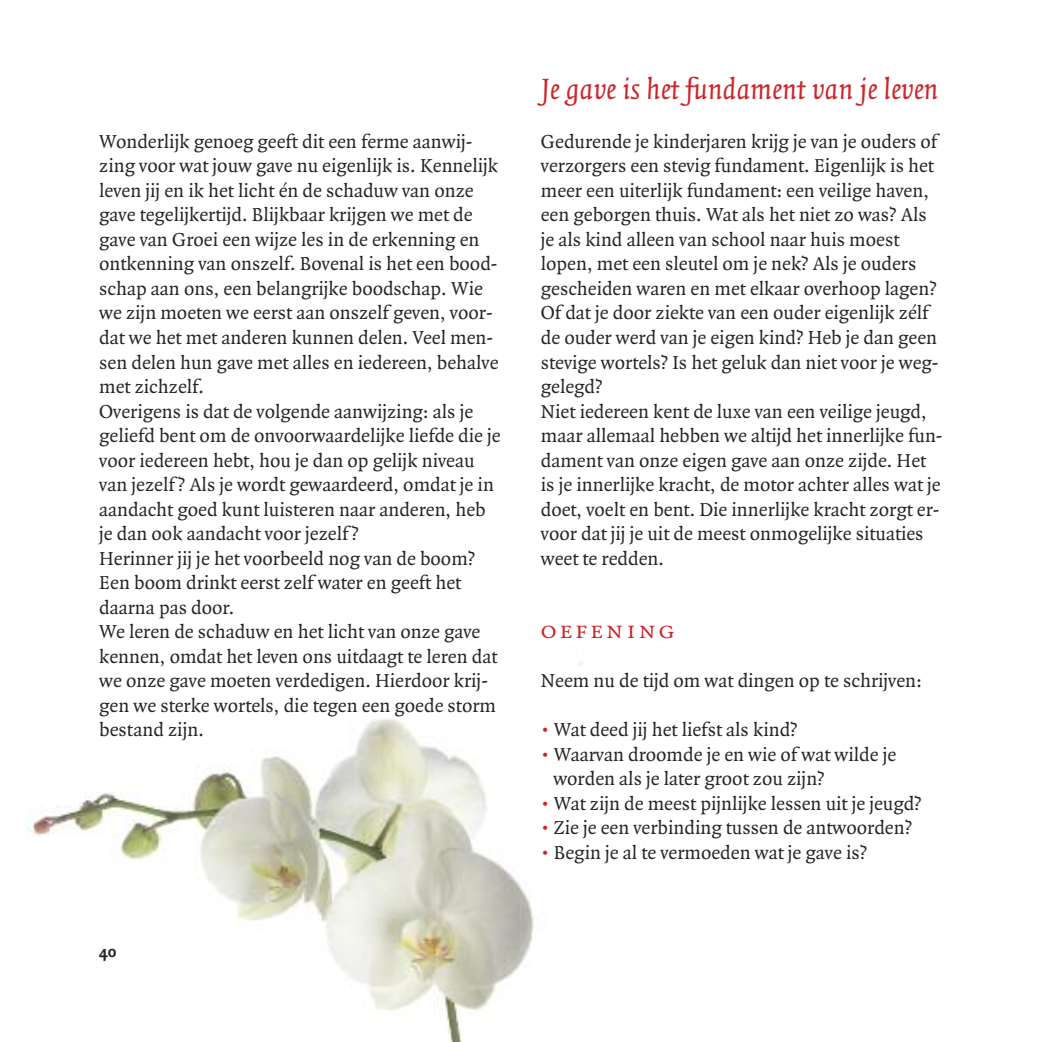
<style>
.page{position:relative;width:1042px;height:1042px;background:#fff}
.page>*{position:absolute;margin:0;border:0;box-sizing:border-box;transform-origin:0 0}
.t1{font:italic 31.5px "Quadraat";letter-spacing:-.005em;color:#cc262b}
.t2{font:24.5px "Quadraat Small Caps";letter-spacing:.1em;color:#cc262b}
.t3{font:20.12px/24.5px "Quadraat";color:#272627}
.t4{font:700 17.5px "Quadraat Sans";color:#272627}
.s1{color:#cc262b}
</style>
<div class="page">
<img style="left:27px;top:662px;width:556px;height:380px">
<p class="t3" style="left:99px;top:131px;width:403px">Wonderlijk genoeg geeft dit een ferme aanwij&shy;zing voor wat jouw gave nu eigenlijk is. Kennelijk leven jij en ik het licht én de schaduw van onze gave tegelijkertijd. Blijkbaar krijgen we met de gave van Groei een wijze les in de erkenning en ontkenning van onszelf. Bovenal is het een bood&shy;schap aan ons, een belangrijke boodschap. Wie we zijn moeten we eerst aan onszelf geven, voor&shy;dat we het met anderen kunnen delen. Veel men&shy;sen delen hun gave met alles en iedereen, behalve met zichzelf.<br>Overigens is dat de volgende aanwijzing: als je geliefd bent om de onvoorwaardelijke liefde die je voor iedereen hebt, hou je dan op gelijk niveau van jezelf? Als je wordt gewaardeerd, omdat je in aandacht goed kunt luisteren naar anderen, heb je dan ook aandacht voor jezelf?<br>Herinner jij je het voorbeeld nog van de boom?<br>Een boom drinkt eerst zelf water en geeft het daarna pas door.<br>We leren de schaduw en het licht van onze gave kennen, omdat het leven ons uitdaagt te leren dat we onze gave moeten verdedigen. Hierdoor krij&shy;gen we sterke wortels, die tegen een goede storm bestand zijn.</p>
<p class="t4" style="left:99px;top:945px;width:19px">40</p>
<h1 class="t1" style="left:541px;top:79px;width:399px">Je gave is het fundament van je leven</h1>
<p class="t3" style="left:541px;top:131px;width:403px">Gedurende je kinderjaren krijg je van je ouders of verzorgers een stevig fundament. Eigenlijk is het meer een uiterlijk fundament: een veilige haven, een geborgen thuis. Wat als het niet zo was? Als je als kind alleen van school naar huis moest lopen, met een sleutel om je nek? Als je ouders gescheiden waren en met elkaar overhoop lagen?<br>Of dat je door ziekte van een ouder eigenlijk zélf de ouder werd van je eigen kind? Heb je dan geen stevige wortels? Is het geluk dan niet voor je weg&shy;gelegd?<br>Niet iedereen kent de luxe van een veilige jeugd, maar allemaal hebben we altijd het innerlijke fun&shy;dament van onze eigen gave aan onze zijde. Het is je innerlijke kracht, de motor achter alles wat je doet, voelt en bent. Die innerlijke kracht zorgt er&shy;voor dat jij je uit de meest onmogelijke situaties weet te redden.</p>
<p class="t2" style="left:541px;top:615px;width:135px">oefening</p>
<p class="t3" style="left:541px;top:670px;width:382px">Neem nu de tijd om wat dingen op te schrijven:</p>
<p class="t3" style="left:541px;top:719px;width:258px"><span class="s1">•</span> Wat deed jij het liefst als kind?</p>
<p class="t3" style="left:553px;top:744px;width:344px;text-indent:-12px"><span class="s1">•</span> Waarvan droomde je en wie of wat wilde je worden als je later groot zou zijn?</p>
<p class="t3" style="left:541px;top:793px;width:382px"><span class="s1">•</span> Wat zijn de meest pijnlijke lessen uit je jeugd?</p>
<p class="t3" style="left:541px;top:817px;width:373px"><span class="s1">•</span> Zie je een verbinding tussen de antwoorden?</p>
<p class="t3" style="left:541px;top:842px;width:328px"><span class="s1">•</span> Begin je al te vermoeden wat je gave is?</p>
</div>
